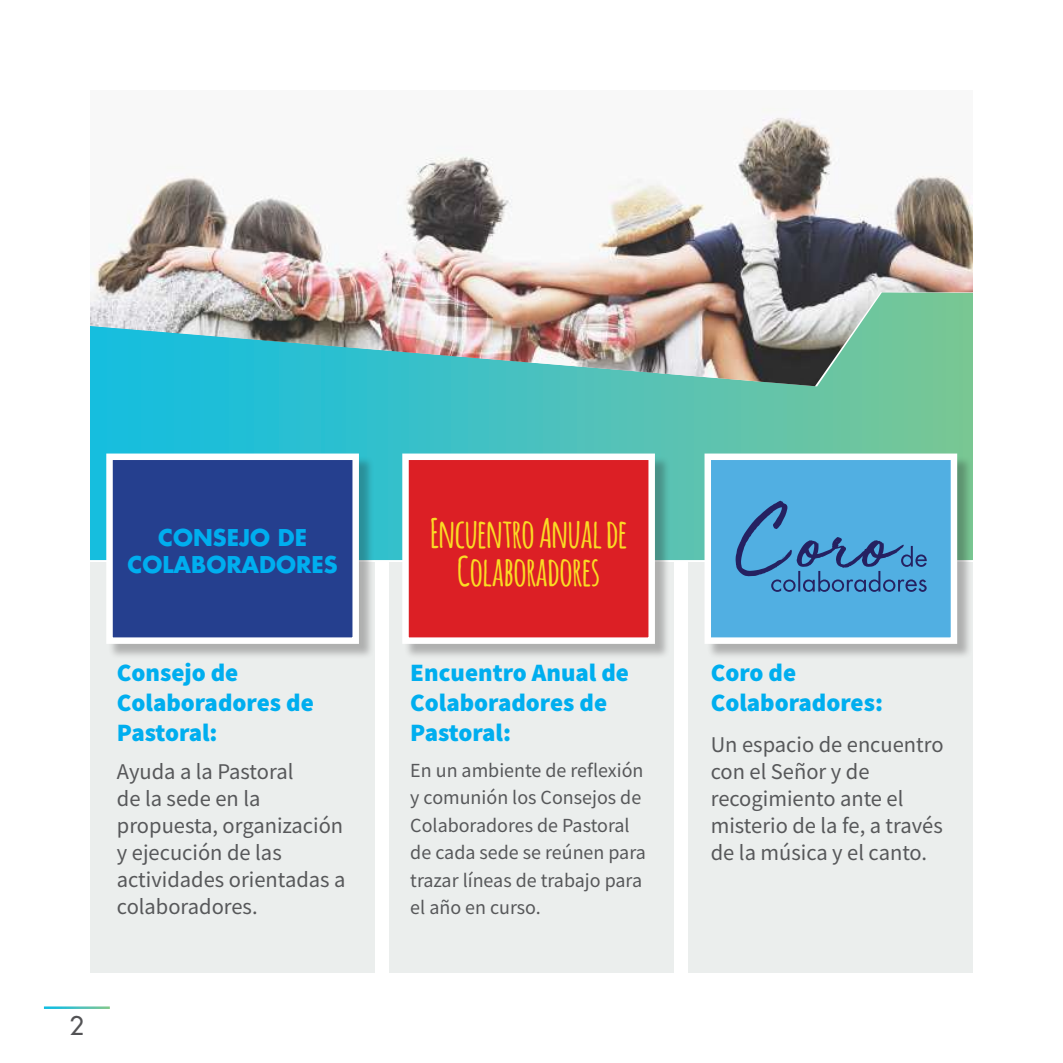
<style>
.page{position:relative;width:1063px;height:1063px;background:#fff}
.page>*{position:absolute;margin:0;border:0;box-sizing:border-box;transform-origin:0 0}
.t1{font:700 40px/37.5px "Amatic";color:#fadb24;text-align:center}
.t2{font:900 25px/30px "Source Sans Pro";color:#00aeef}
.t3{font:500 25px "Futura Std";color:#535355}
.t4{font:22.5px/27px "Source Sans Pro";color:#57585a}
.t5{font:700 22.5px/27px "Futura Std";color:#00aeef;text-align:center}
.t6{font:20px/27.5px "Source Sans Pro";color:#57585a}
</style>
<div class="page">
<svg style="left:90px;top:386px;width:883px;height:174px;background:#46c1be"></svg>
<div style="left:90px;top:562px;width:285px;height:411px;background:#ebeeed"></div>
<div style="left:389px;top:562px;width:285px;height:411px;background:#ebeeed"></div>
<div style="left:688px;top:562px;width:285px;height:411px;background:#ebeeed"></div>
<div style="left:108px;top:456px;width:266px;height:203px;background:#231f20;opacity:.3"></div>
<div style="left:110px;top:457px;width:246px;height:184px;background:#253f8e"></div>
<div style="left:106px;top:454px;width:253px;height:190px;border:6px solid #fff"></div>
<div style="left:404px;top:456px;width:266px;height:203px;background:#231f20;opacity:.3"></div>
<div style="left:406px;top:457px;width:246px;height:184px;background:#dc1f25"></div>
<div style="left:402px;top:454px;width:253px;height:190px;border:6px solid #fff"></div>
<div style="left:707px;top:456px;width:265px;height:203px;background:#231f20;opacity:.3"></div>
<div style="left:708px;top:457px;width:246px;height:184px;background:#51afe2"></div>
<div style="left:705px;top:454px;width:252px;height:190px;border:6px solid #fff"></div>
<svg style="left:736px;top:501px;width:191px;height:91px"></svg>
<img style="left:90px;top:108px;width:883px;height:278px">
<p class="t5" style="left:128px;top:524px;width:211px">CONSEJO DE<br>COLABORADORES</p>
<h1 class="t1" style="left:430px;top:513px;width:199px">Encuentro Anual de<br>Colaboradores</h1>
<p class="t2" style="left:117px;top:658px;width:198px">Consejo de<br>Colaboradores de<br>Pastoral:</p>
<p class="t2" style="left:410px;top:658px;width:220px">Encuentro Anual de<br>Colaboradores de<br>Pastoral:</p>
<p class="t2" style="left:711px;top:658px;width:174px">Coro de<br>Colaboradores:</p>
<p class="t4" style="left:117px;top:758px;width:230px">Ayuda a la Pastoral<br>de la sede en la propuesta, organización y ejecución de las actividades orientadas a colaboradores.</p>
<p class="t6" style="left:410px;top:756px;width:237px">En un ambiente de reflexión y comunión los Consejos de<br>Colaboradores de Pastoral de cada sede se reúnen para trazar líneas de trabajo para el año en curso.</p>
<p class="t4" style="left:711px;top:731px;width:234px">Un espacio de encuentro con el Señor y de recogimiento ante el misterio de la fe, a través de la música y el canto.</p>
<p class="t3" style="left:70px;top:1011px;width:16px">2</p>
</div>
